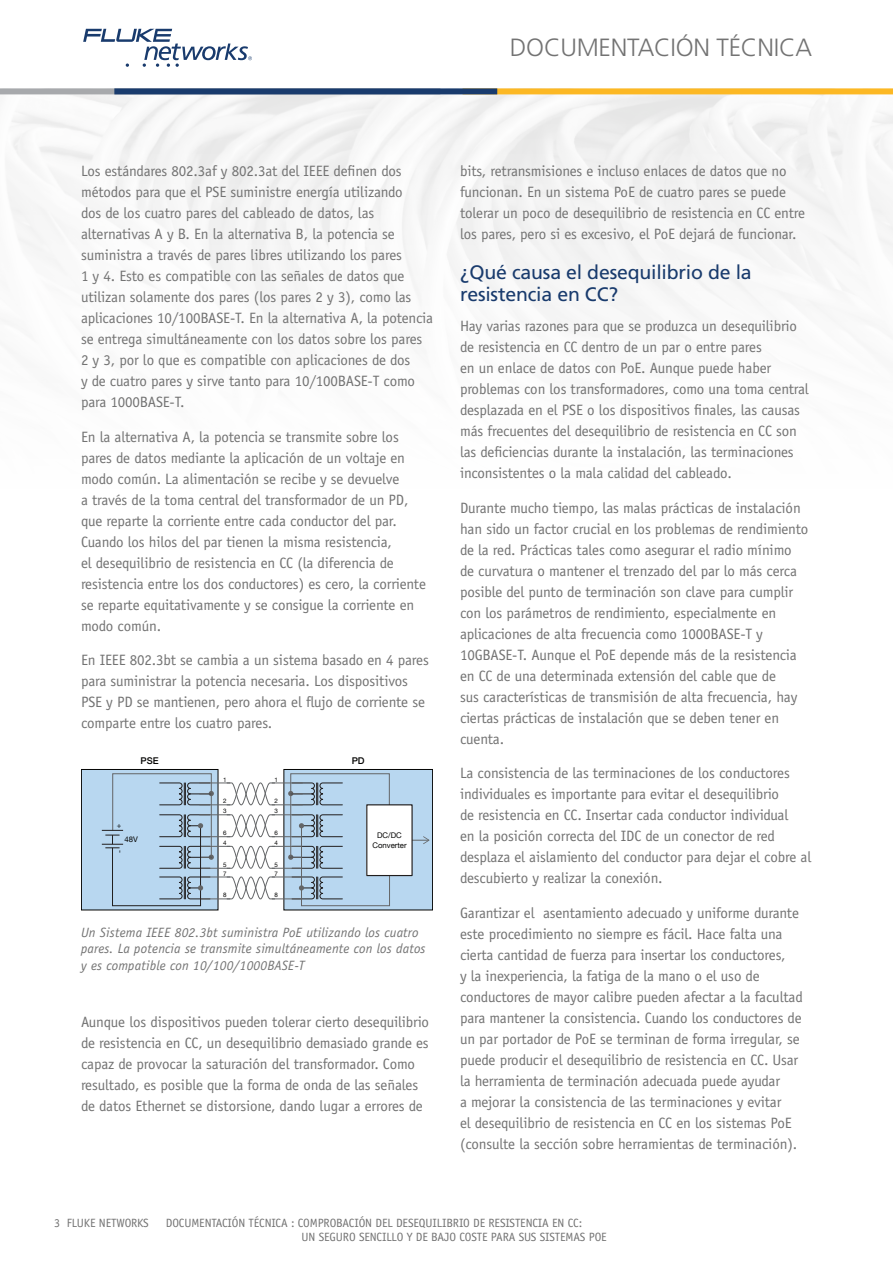
<style>
.page{position:relative;width:893px;height:1263px;background:#fff}
.page>*{position:absolute;margin:0;border:0;box-sizing:border-box;transform-origin:0 0}
.t1{font:300 24.9px "Frutiger LT Std";letter-spacing:-.01em;color:#737373}
.t2{font:19.5px/22.5px "Frutiger LT Std";letter-spacing:-.01em;color:#193b6d}
.t3{font:15px/21px "Officina Sans";letter-spacing:-.01em;color:#737373}
.t4{font:italic 13.5px/16.5px "Officina Sans";letter-spacing:.01em;color:#737373}
.t5{font:12px/14.4px "Officina Sans";letter-spacing:-.01em;color:#737373}
.t6{font:500 9.3px "Helvetica Neue";color:#050504}
.t7{font:7.8px/9.3px "Helvetica Neue";color:#050504;text-align:center}
.t8{font:6.15px/10.4px "Helvetica Neue";color:#050504}
</style>
<div class="page">
<div style="left:463px;top:88px;width:430px;height:6px;background:#fcb824"></div>
<div style="left:0;top:88px;width:440px;height:6px;background:#a7a9ac"></div>
<div style="left:114px;top:88px;width:383px;height:6px;background:#193b6d"></div>
<svg style="left:83px;top:29px;width:169px;height:38px"></svg>
<div style="left:81px;top:769px;width:137px;height:141px;background:#b8d7f0"></div>
<div style="left:81px;top:769px;width:137px;height:141px;border:1px solid #050504"></div>
<div style="left:284px;top:769px;width:149px;height:141px;background:#b8d7f0"></div>
<div style="left:283px;top:769px;width:150px;height:141px;border:1px solid #050504"></div>
<svg style="left:413px;top:836px;width:16px;height:8px"></svg>
<div style="left:367px;top:805px;width:45px;height:70px;background:#fff"></div>
<div style="left:366px;top:804px;width:47px;height:72px;border:1px solid #211e1e"></div>
<svg style="left:102px;top:773px;width:288px;height:133px"></svg>
<h1 class="t1" style="left:510px;top:33px;width:304px">DOCUMENTACIÓN TÉCNICA</h1>
<p class="t3" style="left:81px;top:161px;width:353px">Los estándares 802.3af y 802.3at del IEEE definen dos métodos para que el PSE suministre energía utilizando<br>dos de los cuatro pares del cableado de datos, las alternativas A y B. En la alternativa B, la potencia se suministra a través de pares libres utilizando los pares<br>1 y 4. Esto es compatible con las señales de datos que utilizan solamente dos pares (los pares 2 y 3), como las aplicaciones 10/100BASE-T. En la alternativa A, la potencia se entrega simultáneamente con los datos sobre los pares 2 y 3, por lo que es compatible con aplicaciones de dos<br>y de cuatro pares y sirve tanto para 10/100BASE-T como para 1000BASE-T.</p>
<p class="t3" style="left:81px;top:426px;width:346px">En la alternativa A, la potencia se transmite sobre los pares de datos mediante la aplicación de un voltaje en modo común. La alimentación se recibe y se devuelve<br>a través de la toma central del transformador de un PD, que reparte la corriente entre cada conductor del par.<br>Cuando los hilos del par tienen la misma resistencia,<br>el desequilibrio de resistencia en CC (la diferencia de resistencia entre los dos conductores) es cero, la corriente se reparte equitativamente y se consigue la corriente en modo común.</p>
<p class="t3" style="left:81px;top:650px;width:349px">En IEEE 802.3bt se cambia a un sistema basado en 4 pares para suministrar la potencia necesaria. Los dispositivos PSE y PD se mantienen, pero ahora el flujo de corriente se comparte entre los cuatro pares.</p>
<p class="t6" style="left:141px;top:753px;width:20px">PSE</p>
<p class="t6" style="left:352px;top:753px;width:14px">PD</p>
<p class="t7" style="left:117px;top:821px;width:6px">+</p>
<p class="t7" style="left:125px;top:850px;width:5px;rotate:90deg">-</p>
<p class="t7" style="left:124px;top:835px;width:15px">48V</p>
<p class="t8" style="left:223px;top:775px;width:5px">1</p>
<p class="t8" style="left:223px;top:796px;width:5px">2<br>3</p>
<p class="t8" style="left:223px;top:828px;width:5px;line-height:9.9px">6<br>4</p>
<p class="t8" style="left:223px;top:860px;width:5px;line-height:9.1px">5<br>7</p>
<p class="t8" style="left:223px;top:890px;width:5px">8</p>
<p class="t8" style="left:275px;top:775px;width:5px">1</p>
<p class="t8" style="left:275px;top:796px;width:5px">2<br>3</p>
<p class="t8" style="left:275px;top:828px;width:5px;line-height:9.9px">6<br>4</p>
<p class="t8" style="left:275px;top:860px;width:5px;line-height:9.1px">5<br>7</p>
<p class="t8" style="left:275px;top:890px;width:5px">8</p>
<p class="t7" style="left:372px;top:831px;width:36px">DC/DC<br>Converter</p>
<p class="t4" style="left:81px;top:924px;width:346px">Un Sistema IEEE 802.3bt suministra PoE utilizando los cuatro pares. La potencia se transmite simultáneamente con los datos y es compatible con 10/100/1000BASE-T</p>
<p class="t3" style="left:81px;top:1011px;width:350px">Aunque los dispositivos pueden tolerar cierto desequilibrio de resistencia en CC, un desequilibrio demasiado grande es capaz de provocar la saturación del transformador. Como resultado, es posible que la forma de onda de las señales de datos Ethernet se distorsione, dando lugar a errores de</p>
<p class="t3" style="left:460px;top:161px;width:347px">bits, retransmisiones e incluso enlaces de datos que no funcionan. En un sistema PoE de cuatro pares se puede tolerar un poco de desequilibrio de resistencia en CC entre los pares, pero si es excesivo, el PoE dejará de funcionar.</p>
<h2 class="t2" style="left:460px;top:261px;width:293px">¿Qué causa el desequilibrio de la resistencia en CC?</h2>
<p class="t3" style="left:460px;top:316px;width:350px">Hay varias razones para que se produzca un desequilibrio de resistencia en CC dentro de un par o entre pares<br>en un enlace de datos con PoE. Aunque puede haber problemas con los transformadores, como una toma central desplazada en el PSE o los dispositivos finales, las causas más frecuentes del desequilibrio de resistencia en CC son las deficiencias durante la instalación, las terminaciones inconsistentes o la mala calidad del cableado.</p>
<p class="t3" style="left:460px;top:497px;width:350px">Durante mucho tiempo, las malas prácticas de instalación han sido un factor crucial en los problemas de rendimiento de la red. Prácticas tales como asegurar el radio mínimo de curvatura o mantener el trenzado del par lo más cerca posible del punto de terminación son clave para cumplir con los parámetros de rendimiento, especialmente en aplicaciones de alta frecuencia como 1000BASE-T y 10GBASE-T. Aunque el PoE depende más de la resistencia en CC de una determinada extensión del cable que de<br>sus características de transmisión de alta frecuencia, hay ciertas prácticas de instalación que se deben tener en cuenta.</p>
<p class="t3" style="left:460px;top:763px;width:353px">La consistencia de las terminaciones de los conductores individuales es importante para evitar el desequilibrio<br>de resistencia en CC. Insertar cada conductor individual<br>en la posición correcta del IDC de un conector de red desplaza el aislamiento del conductor para dejar el cobre al descubierto y realizar la conexión.</p>
<p class="t3" style="left:460px;top:902px;width:344px">Garantizar el asentamiento adecuado y uniforme durante este procedimiento no siempre es fácil. Hace falta una cierta cantidad de fuerza para insertar los conductores,<br>y la inexperiencia, la fatiga de la mano o el uso de conductores de mayor calibre pueden afectar a la facultad para mantener la consistencia. Cuando los conductores de un par portador de PoE se terminan de forma irregular, se puede producir el desequilibrio de resistencia en CC. Usar la herramienta de terminación adecuada puede ayudar<br>a mejorar la consistencia de las terminaciones y evitar<br>el desequilibrio de resistencia en CC en los sistemas PoE (consulte la sección sobre herramientas de terminación).</p>
<p class="t5" style="left:54px;top:1216px;width:96px">3 FLUKE NETWORKS</p>
<p class="t5" style="left:301px;top:1216px;width:307px;text-indent:-136px">DOCUMENTACIÓN TÉCNICA : COMPROBACIÓN DEL DESEQUILIBRIO DE RESISTENCIA EN CC:<br>UN SEGURO SENCILLO Y DE BAJO COSTE PARA SUS SISTEMAS POE</p>
</div>
